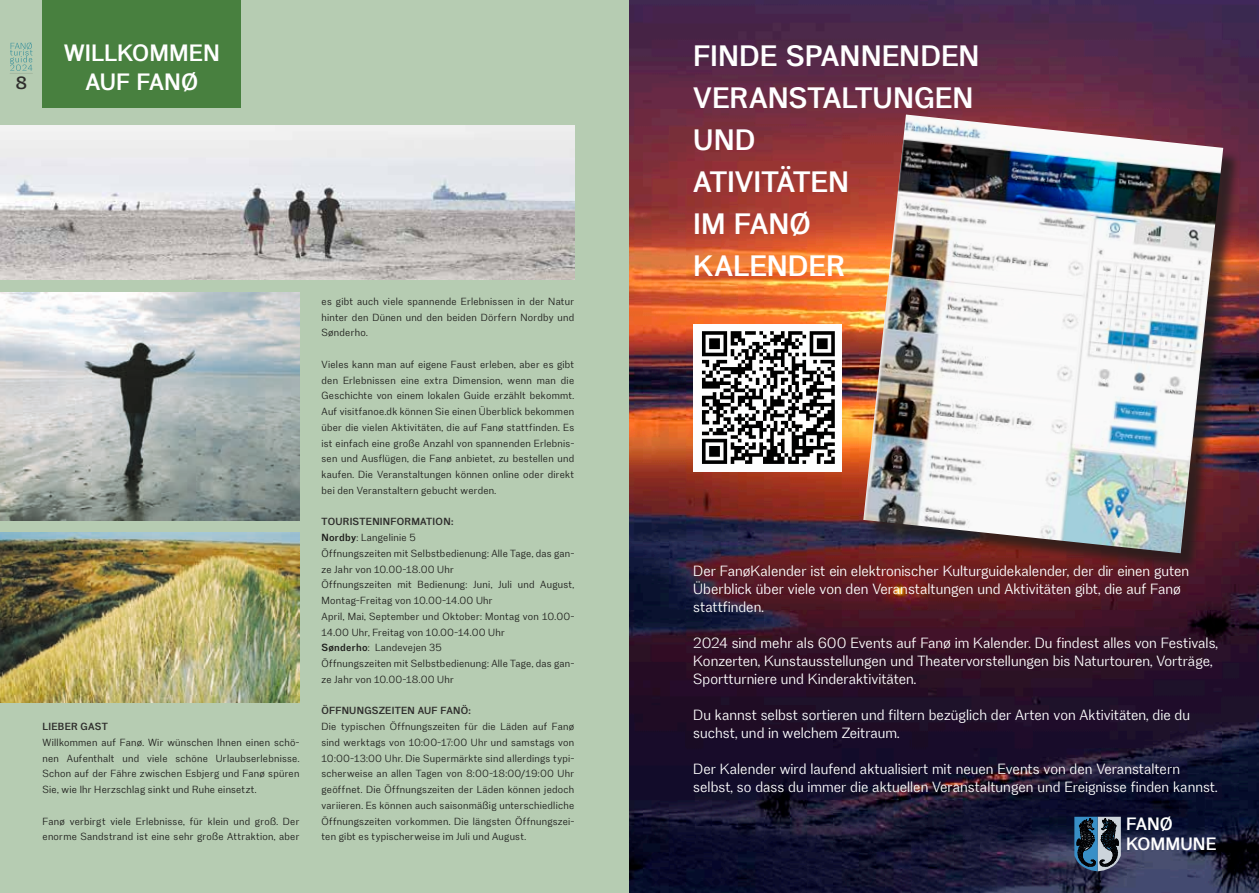
<style>
.page{position:relative;width:1259px;height:893px;background:#fff}
.page>*{position:absolute;margin:0;border:0;box-sizing:border-box;transform-origin:0 0}
.t1{font:700 30px/42px "Eirene Sans";color:#fff}
.t2{font:700 24px/28.8px "Eirene Sans";color:#fff;text-align:center}
.t3{font:700 18.15px/19.4px "Eirene Sans";letter-spacing:.005em;color:#fff}
.t4{font:700 18px "Eirene Sans";color:#2e2d2c}
.t5{font:15px/18px "Eirene Sans";color:#fff}
.t6{font:10.5px/15.8px "Eirene Sans";letter-spacing:.02em;color:#1d1d1b;text-align:justify}
.t7{font:700 10.5px "Eirene Sans";letter-spacing:.025em;color:#2e2d2c}
.s1{font-weight:700;color:#2e2d2c}
.s2{font-weight:700}
</style>
<div class="page">
<div style="left:0;top:0;width:629px;height:893px;background:#b6ccb2"></div>
<svg style="left:10px;top:42px;width:23px;height:32px"></svg>
<div style="left:43px;top:0;width:198px;height:107px;background:#48803f"></div>
<img style="left:0;top:125px;width:574px;height:154px">
<img style="left:0;top:293px;width:299px;height:228px">
<img style="left:0;top:533px;width:299px;height:170px">
<img style="left:629px;top:0;width:630px;height:893px">
<div style="left:866px;top:117px;width:375px;height:454px;background:#1d1d1b;opacity:.75"></div>
<img style="left:863px;top:115px;width:360px;height:438px">
<img style="left:693px;top:325px;width:148px;height:147px">
<svg style="left:1074px;top:817px;width:47px;height:55px;background:#465f73"></svg>
<h3 class="t4" style="left:15px;top:73px;width:13px">8</h3>
<h2 class="t2" style="left:64px;top:38px;width:157px">WILLKOMMEN<br>AUF FANØ</h2>
<h1 class="t1" style="left:693px;top:35px;width:288px">FINDE SPANNENDEN<br>VERANSTALTUNGEN<br>UND<br>ATIVITÄTEN<br>IM FANØ<br>KALENDER</h1>
<p class="t7" style="left:43px;top:720px;width:67px">LIEBER GAST</p>
<p class="t6" style="left:43px;top:734px;width:258px">Willkommen auf Fanø. Wir wünschen Ihnen einen schö&shy;nen Aufenthalt und viele schöne Urlaubserlebnisse.<br>Schon auf der Fähre zwischen Esbjerg und Fanø spüren Sie, wie Ihr Herzschlag sinkt und Ruhe einsetzt.</p>
<p class="t6" style="left:43px;top:813px;width:258px">Fanø verbirgt viele Erlebnisse, für klein und groß. Der enorme Sandstrand ist eine sehr große Attraktion, aber</p>
<p class="t6" style="left:321px;top:293px;width:254px">es gibt auch viele spannende Erlebnissen in der Natur hinter den Dünen und den beiden Dörfern Nordby und Sønderho.</p>
<p class="t6" style="left:321px;top:356px;width:254px">Vieles kann man auf eigene Faust erleben, aber es gibt den Erlebnissen eine extra Dimension, wenn man die Geschichte von einem lokalen Guide erzählt bekommt.<br>Auf visitfanoe.dk können Sie einen Überblick bekommen über die vielen Aktivitäten, die auf Fanø stattfinden. Es ist einfach eine große Anzahl von spannenden Erlebnis&shy;sen und Ausflügen, die Fanø anbietet, zu bestellen und kaufen. Die Veranstaltungen können online oder direkt bei den Veranstaltern gebucht werden.</p>
<p class="t6" style="left:321px;top:514px;width:254px;text-align:left"><span class="s1">TOURISTENINFORMATION:<br></span><span class="s2">NORDBY</span>: Langelinie 5<br>Öffnungszeiten mit Selbstbedienung: Alle Tage, das gan&shy;ze Jahr von 10.00-18.00 Uhr<br>Öffnungszeiten mit Bedienung: Juni, Juli und August, Montag-Freitag von 10.00-14.00 Uhr<br>April, Mai, September und Oktober: Montag von 10.00- 14.00 Uhr, Freitag von 10.00-14.00 Uhr<br><span class="s2">SØNDERHO</span>: Landevejen 35<br>Öffnungszeiten mit Selbstbedienung: Alle Tage, das gan&shy;ze Jahr von 10.00-18.00 Uhr</p>
<p class="t7" style="left:321px;top:705px;width:151px">ÖFFNUNGSZEITEN AUF FANÖ:</p>
<p class="t6" style="left:321px;top:718px;width:254px">Die typischen Öffnungszeiten für die Läden auf Fanø sind werktags von 10:00-17:00 Uhr und samstags von 10:00-13:00 Uhr. Die Supermärkte sind allerdings typi&shy;scherweise an allen Tagen von 8:00-18:00/19:00 Uhr geöffnet. Die Öffnungszeiten der Läden können jedoch variieren. Es können auch saisonmäßig unterschiedliche Öffnungszeiten vorkommen. Die längsten Öffnungszei&shy;ten gibt es typischerweise im Juli und August.</p>
<h3 class="t5" style="left:693px;top:561px;width:497px">Der FanøKalender ist ein elektronischer Kulturguidekalender, der dir einen guten<br>Überblick über viele von den Veranstaltungen und Aktivitäten gibt, die auf Fanø stattfinden.</h3>
<h3 class="t5" style="left:693px;top:633px;width:526px">2024 sind mehr als 600 Events auf Fanø im Kalender. Du findest alles von Festivals,<br>Konzerten, Kunstausstellungen und Theatervorstellungen bis Naturtouren, Vorträge,<br>Sportturniere und Kinderaktivitäten.</h3>
<h3 class="t5" style="left:693px;top:705px;width:498px">Du kannst selbst sortieren und filtern bezüglich der Arten von Aktivitäten, die du suchst, und in welchem Zeitraum.</h3>
<h3 class="t5" style="left:693px;top:759px;width:526px">Der Kalender wird laufend aktualisiert mit neuen Events von den Veranstaltern selbst, so dass du immer die aktuellen Veranstaltungen und Ereignisse finden kannst.</h3>
<h3 class="t3" style="left:1126px;top:814px;width:92px">FANØ<br>KOMMUNE</h3>
</div>
